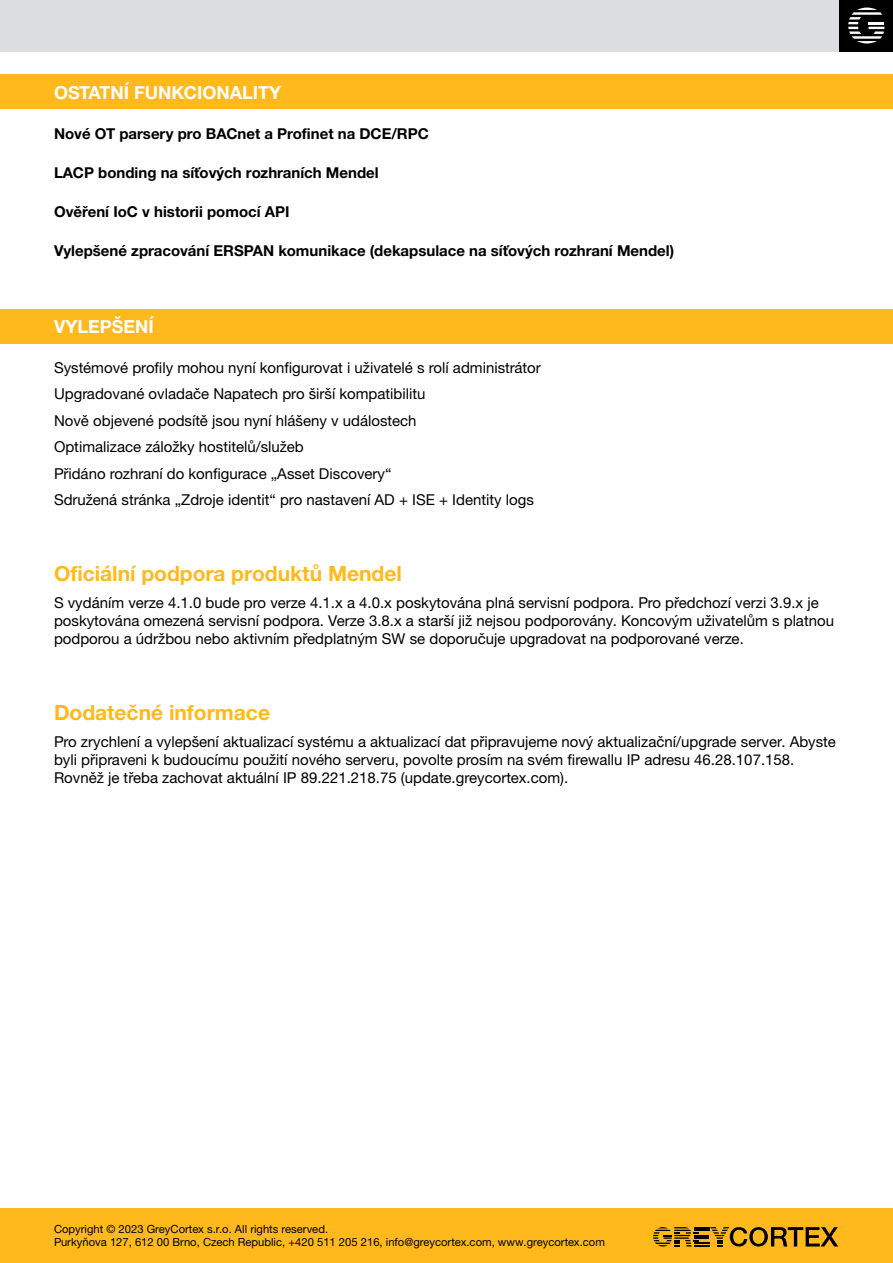
<style>
.page{position:relative;width:893px;height:1263px;background:#fff}
.page>*{position:absolute;margin:0;border:0;box-sizing:border-box;transform-origin:0 0}
.t1{font:700 21px "Helvetica Neue LTW1 G";color:#ffb91d}
.t2{font:700 18px "Helvetica Neue LTW1 G";color:#fff}
.t3{font:15px/26.5px "Helvetica Neue LTW1 G";color:#000}
.t4{font:700 15px "Helvetica Neue LTW1 G";color:#000}
.t5{font:11.25px/13.5px "Helvetica Neue LTW1 G";color:#000}
</style>
<div class="page">
<div style="left:0;top:309px;width:893px;height:35px;background:#ffb91d"></div>
<div style="left:0;top:74px;width:893px;height:35px;background:#ffb91d"></div>
<div style="left:0;top:1208px;width:893px;height:55px;background:#ffb91d"></div>
<svg style="left:653px;top:1227px;width:185px;height:19px"></svg>
<div style="left:0;top:0;width:893px;height:51px;background:#dcdddf"></div>
<div style="left:840px;top:0;width:53px;height:51px;background:#000"></div>
<svg style="left:848px;top:8px;width:36px;height:35px"></svg>
<p class="t2" style="left:54px;top:82px;width:229px">OSTATNÍ FUNKCIONALITY</p>
<p class="t4" style="left:54px;top:124px;width:376px">Nové OT parsery pro BACnet a Profinet na DCE/RPC</p>
<p class="t4" style="left:54px;top:163px;width:326px">LACP bonding na síťových rozhraních Mendel</p>
<p class="t4" style="left:54px;top:202px;width:237px">Ověření IoC v historii pomocí API</p>
<p class="t4" style="left:54px;top:242px;width:622px">Vylepšené zpracování ERSPAN komunikace (dekapsulace na síťových rozhraní Mendel)</p>
<p class="t2" style="left:54px;top:316px;width:101px">VYLEPŠENÍ</p>
<p class="t3" style="left:54px;top:354px;width:488px">Systémové profily mohou nyní konfigurovat i uživatelé s rolí administrátor Upgradované ovladače Napatech pro širší kompatibilitu<br>Nově objevené podsítě jsou nyní hlášeny v událostech<br>Optimalizace záložky hostitelů/služeb<br>Přidáno rozhraní do konfigurace „Asset Discovery“<br>Sdružená stránka „Zdroje identit“ pro nastavení AD + ISE + Identity logs</p>
<h1 class="t1" style="left:54px;top:561px;width:349px">Oficiální podpora produktů Mendel</h1>
<p class="t3" style="left:54px;top:593px;width:781px;line-height:18px">S vydáním verze 4.1.0 bude pro verze 4.1.x a 4.0.x poskytována plná servisní podpora. Pro předchozí verzi 3.9.x je poskytována omezená servisní podpora. Verze 3.8.x a starší již nejsou podporovány. Koncovým uživatelům s platnou podporou a údržbou nebo aktivním předplatným SW se doporučuje upgradovat na podporované verze.</p>
<h1 class="t1" style="left:54px;top:700px;width:218px">Dodatečné informace</h1>
<p class="t3" style="left:54px;top:732px;width:783px;line-height:18px">Pro zrychlení a vylepšení aktualizací systému a aktualizací dat připravujeme nový aktualizační/upgrade server. Abyste byli připraveni k budoucímu použití nového serveru, povolte prosím na svém firewallu IP adresu 46.28.107.158.<br>Rovněž je třeba zachovat aktuální IP 89.221.218.75 (update.greycortex.com).</p>
<p class="t5" style="left:54px;top:1222px;width:552px">Copyright © 2023 GreyCortex s.r.o. All rights reserved.<br>Purkyňova 127, 612 00 Brno, Czech Republic, +420 511 205 216, info@greycortex.com, www.greycortex.com</p>
</div>
